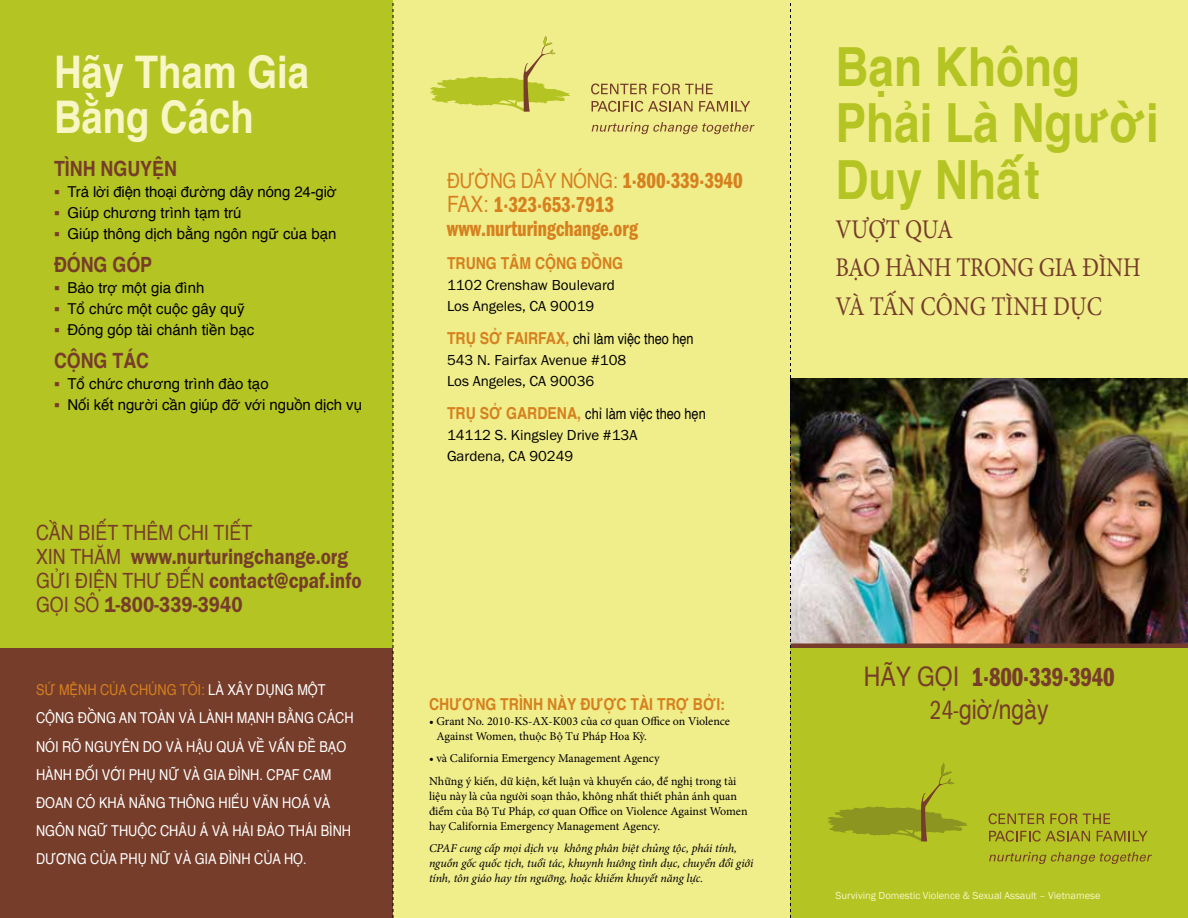
<style>
.page{position:relative;width:1188px;height:918px;background:#fff}
.page>*{position:absolute;margin:0;border:0;box-sizing:border-box;transform-origin:0 0}
.t1{font:700 54px/56.7px "Helvetica";color:#b4c423;scale:.85 1}
.t2{font:700 45px/45px "Helvetica";color:#f9f6c5;scale:.85 1}
.t3{font:27px/38.7px "Minion Pro";letter-spacing:-.01em;color:#763d2a;scale:.85 1}
.t4{font:27px "Helvetica";color:#763d2a;scale:.85 1}
.t5{font:27px "Franklin Gothic URW Com Dem";letter-spacing:-.005em;color:#763d2a}
.t6{font:22.5px/24px "Franklin Gothic URW Dem";color:#763d2a;scale:.85 1}
.t7{font:22.5px/24px "Franklin Gothic URW Com Dem";color:#d6801e}
.t8{font:700 21px "Helvetica";color:#763d2a;scale:.85 1}
.t9{font:21px "Helvetica";color:#763d2a;scale:.85 1}
.t10{font:21px "Helvetica";letter-spacing:-.02em;color:#d6801e;scale:.85 1}
.t11{font:700 16.5px "Helvetica";color:#d6801e;scale:.85 1}
.t12{font:15px/28.2px "Helvetica";color:#fff;scale:.85 1}
.t13{font:15px "Helvetica";color:#000}
.t14{font:15px/21px "Franklin Gothic URW Boo";color:#000}
.t15{font:15px "Helvetica";color:#000;scale:.85 1}
.t16{font:12px/15px "Minion Pro";color:#000}
.t17{font:italic 12px/15px "Minion Pro";letter-spacing:-.01em;color:#000}
.t18{font:10.5px "Franklin Gothic";color:#f9f6c5}
.s1{color:#763d2a}
.s2{font-family:"Helvetica";font-size:21px}
.s3{color:#d6801e}
.s4{font-family:"Helvetica"}
.s5{font-weight:700;font-size:16.5px;color:#d6801e}
.s6{font-family:"Franklin Gothic URW Com Boo"}
</style>
<div class="page">
<div style="left:0;top:0;width:393px;height:918px;background:#b4c423"></div>
<div style="left:0;top:648px;width:393px;height:270px;background:#763d2a"></div>
<div style="left:393px;top:0;width:397px;height:918px;background:#f0ed8b"></div>
<div style="left:790px;top:648px;width:398px;height:270px;background:#b4c423"></div>
<div style="left:790px;top:0;width:398px;height:378px;background:#f0ed8b"></div>
<img style="left:791px;top:378px;width:397px;height:266px">
<svg style="left:591px;top:83px;width:56px;height:11px"></svg>
<svg style="left:653px;top:83px;width:60px;height:11px"></svg>
<svg style="left:592px;top:101px;width:101px;height:11px"></svg>
<svg style="left:699px;top:101px;width:51px;height:11px"></svg>
<svg style="left:592px;top:122px;width:163px;height:12px"></svg>
<svg style="left:430px;top:36px;width:140px;height:76px"></svg>
<hr style="left:790px;top:644px;width:398px;height:4px;background:#763d2a">
<svg style="left:393px;top:3px;width:1px;height:915px"></svg>
<svg style="left:790px;top:3px;width:1px;height:915px"></svg>
<svg style="left:989px;top:813px;width:55px;height:11px"></svg>
<svg style="left:1050px;top:813px;width:60px;height:11px"></svg>
<svg style="left:989px;top:830px;width:101px;height:12px"></svg>
<svg style="left:1097px;top:831px;width:51px;height:10px"></svg>
<svg style="left:989px;top:852px;width:163px;height:12px"></svg>
<svg style="left:828px;top:763px;width:139px;height:78px"></svg>
<h2 class="t2" style="left:54px;top:50px;width:302px">Hãy Tham Gia<br>Bằng Cách</h2>
<h3 class="t8" style="left:54px;top:152px;width:146px">TÌNH NGUYỆN</h3>
<p class="t13" style="left:54px;top:180px;width:285px"><span class="s1">○</span> Trả lời điện thoại đường dây nóng 24-giờ</p>
<p class="t13" style="left:54px;top:201px;width:189px"><span class="s1">○</span> Giúp chương trình tạm trú</p>
<p class="t13" style="left:54px;top:222px;width:284px"><span class="s1">○</span> Giúp thông dịch bằng ngôn ngữ của bạn</p>
<h3 class="t8" style="left:54px;top:248px;width:117px">ĐÓNG GÓP</h3>
<p class="t13" style="left:54px;top:276px;width:152px"><span class="s1">○</span> Bảo trợ một gia đình</p>
<p class="t13" style="left:54px;top:297px;width:192px"><span class="s1">○</span> Tổ chức một cuộc gây quỹ</p>
<p class="t13" style="left:54px;top:318px;width:202px"><span class="s1">○</span> Đóng góp tài chánh tiền bạc</p>
<h3 class="t8" style="left:54px;top:344px;width:113px">CỘNG TÁC</h3>
<p class="t13" style="left:54px;top:372px;width:216px"><span class="s1">○</span> Tổ chức chương trình đào tạo</p>
<p class="t13" style="left:54px;top:393px;width:310px"><span class="s1">○</span> Nối kết người cần giúp đỡ với nguồn dịch vụ</p>
<h3 class="t9" style="left:36px;top:516px;width:256px">CẦN BIẾT THÊM CHI TIẾT</h3>
<h3 class="t6" style="left:36px;top:544px;width:385px"><span class="s2">XIN THĂM</span> www.nurturingchange.org<br><span class="s2">GỬI ĐIỆN THƯ ĐẾN</span> contact@cpaf.info<br><span class="s2">GỌI SÔ</span> 1-800-339-3940</h3>
<p class="t12" style="left:36px;top:676px;width:375px"><span class="s3">SỨ MỆNH CỦA CHÚNG TÔI:</span> LÀ XÂY DỤNG MỘT CỘNG ĐỒNG AN TOÀN VÀ LÀNH MẠNH BẰNG CÁCH NÓI RÕ NGUYÊN DO VÀ HẬU QUẢ VỀ VẤN ĐỀ BẠO HÀNH ĐỐI VỚI PHỤ NỮ VÀ GIA ĐÌNH. CPAF CAM ĐOAN CÓ KHẢ NĂNG THÔNG HIỂU VĂN HOÁ VÀ NGÔN NGỮ THUỘC CHÂU Á VÀ HẢI ĐẢO THÁI BÌNH DƯƠNG CỦA PHỤ NỮ VÀ GIA ĐÌNH CỦA HỌ.</p>
<h3 class="t10" style="left:447px;top:164px;width:165px">Đường Dây Nóng</h3>
<h3 class="t7" style="left:447px;top:169px;width:297px;text-indent:166px"><span class="s2">:</span> 1·800·339·3940<br><span class="s4">FAX:</span> 1·323·653·7913 www.nurturingchange.org</h3>
<h3 class="t11" style="left:447px;top:250px;width:209px">TRUNG TÂM CỘNG ĐỒNG</h3>
<p class="t14" style="left:447px;top:274px;width:170px">1102 Crenshaw Boulevard<br>Los Angeles, CA 90019</p>
<p class="t15" style="left:447px;top:327px;width:292px"><span class="s5">TRỤ SỞ FAIRFAX,</span> chỉ làm việc theo hẹn</p>
<p class="t14" style="left:447px;top:349px;width:181px">543 N. Fairfax Avenue #108<br>Los Angeles, CA 90036</p>
<p class="t15" style="left:447px;top:402px;width:306px"><span class="s5">TRỤ SỞ GARDENA,</span> chỉ làm việc theo hẹn</p>
<p class="t14" style="left:447px;top:424px;width:192px">14112 S. Kingsley Drive #13A<br>Gardena, CA 90249</p>
<h3 class="t11" style="left:429px;top:690px;width:350px">CHƯƠNG TRÌNH NÀY ĐƯỢC TÀI TRỢ BỞI:</h3>
<p class="t16" style="left:436px;top:713px;width:295px;text-indent:-7px">• Grant No. 2010-KS-AX-K003 của cơ quan Office on Violence<br>Against Women, thuộc Bộ Tư Pháp Hoa Kỳ.</p>
<p class="t16" style="left:429px;top:747px;width:309px;line-height:22.5px">• và California Emergency Management Agency<br>Những ý kiến, dữ kiện, kết luận và khuyến cáo, đề nghị trong tài</p>
<p class="t16" style="left:429px;top:788px;width:320px">liệu này là của người soạn thảo, không nhất thiết phản ánh quan điểm của Bộ Tư Pháp, cơ quan Office on Violence Against Women hay California Emergency Management Agency.</p>
<p class="t17" style="left:429px;top:841px;width:326px">CPAF cung cấp mọi dịch vụ không phân biệt chủng tộc, phái tính, nguồn gốc quốc tịch, tuổi tác, khuynh hướng tình dục, chuyển đổi giới tính, tôn giáo hay tín ngưỡng, hoặc khiếm khuyết năng lực.</p>
<h1 class="t1" style="left:836px;top:39px;width:382px">Bạn Không<br>Phải Là Người<br>Duy Nhất</h1>
<h3 class="t3" style="left:836px;top:210px;width:361px">VƯỢT QUA<br>BẠO HÀNH TRONG GIA ĐÌNH<br>VÀ TẤN CÔNG TÌNH DỤC</h3>
<h3 class="t4" style="left:864px;top:656px;width:79px">Hãy gọi</h3>
<h3 class="t5" style="left:972px;top:662px;width:144px">1·800·339·3940</h3>
<h3 class="t4" style="left:930px;top:688px;width:141px"><span class="s6">24-</span>giờ/ngày</h3>
<p class="t18" style="left:836px;top:888px;width:267px">Surviving Domestic Violence &amp; Sexual Assault – Vietnamese</p>
</div>
